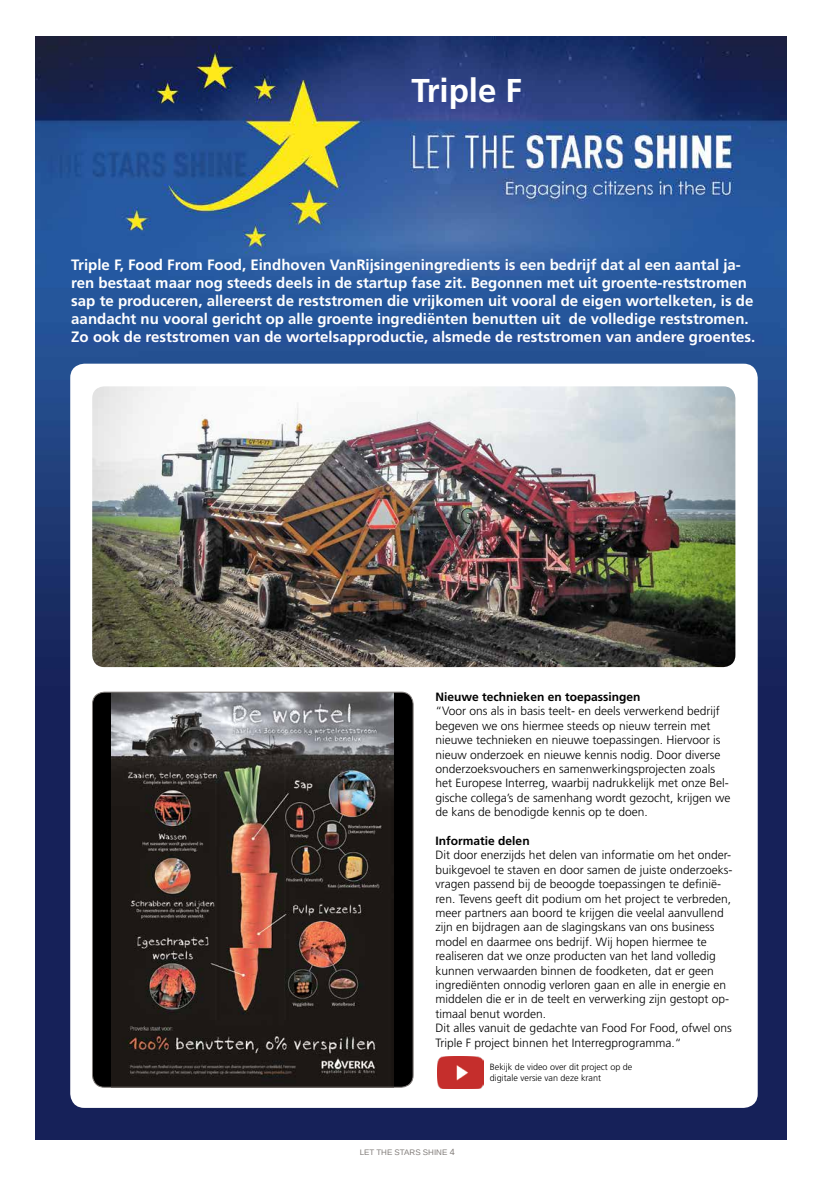
<style>
.page{position:relative;width:823px;height:1191px;background:#fff}
.page>*{position:absolute;margin:0;border:0;box-sizing:border-box;transform-origin:0 0}
.t1{font:700 33px "Frutiger";color:#fff}
.t2{font:700 15px/18px "Frutiger";color:#fff}
.t3{font:300 12px/14.4px "Frutiger";color:#000}
.t4{font:700 12px "Frutiger";color:#000}
.t5{font:300 9px/10.8px "Frutiger";color:#000}
.t6{font:8px "Arimo";color:#827d7a}
.s1{font-size:9px}
.s2{font-family:"Arial";font-weight:700;font-size:9px;color:#fff}
</style>
<div class="page">
<img style="left:36px;top:36px;width:750px;height:1104px">
<div style="left:70px;top:364px;width:687px;height:743px;background:#fff;border-radius:14px"></div>
<div style="left:92px;top:692px;width:321px;height:395px;background:#000;border-radius:12px"></div>
<img style="left:112px;top:694px;width:281px;height:391px">
<div style="left:92px;top:692px;width:321px;height:395px;border:1px solid #827d7a;border-radius:12px"></div>
<img style="left:92px;top:386px;width:643px;height:281px">
<img style="left:437px;top:1056px;width:45px;height:32px">
<h1 class="t1" style="left:411px;top:71px;width:112px">Triple F</h1>
<p class="t2" style="left:71px;top:256px;width:685px">Triple F, Food From Food, Eindhoven VanRijsingeningredients is een bedrijf dat al een aantal ja&shy;ren bestaat maar nog steeds deels in de startup fase zit. Begonnen met uit groente-reststromen sap te produceren, allereerst de reststromen die vrijkomen uit vooral de eigen wortelketen, is de aandacht nu vooral gericht op alle groente ingrediënten benutten uit de volledige reststromen.<br>Zo ook de reststromen van de wortelsapproductie, alsmede de reststromen van andere groentes.</p>
<p class="t4" style="left:435px;top:689px;width:206px">Nieuwe technieken en toepassingen</p>
<p class="t3" style="left:435px;top:704px;width:296px">“Voor ons als in basis teelt- en deels verwerkend bedrijf begeven we ons hiermee steeds op nieuw terrein met nieuwe technieken en nieuwe toepassingen. Hiervoor is nieuw onderzoek en nieuwe kennis nodig. Door diverse onderzoeksvouchers en samenwerkingsprojecten zoals het Europese Interreg, waarbij nadrukkelijk met onze Bel&shy;gische collega’s de samenhang wordt gezocht, krijgen we de kans de benodigde kennis op te doen.</p>
<p class="t4" style="left:435px;top:833px;width:96px">Informatie delen</p>
<p class="t3" style="left:435px;top:848px;width:298px">Dit door enerzijds het delen van informatie om het onder&shy;buikgevoel te staven en door samen de juiste onderzoeks&shy;vragen passend bij de beoogde toepassingen te definië&shy;ren. Tevens geeft dit podium om het project te verbreden, meer partners aan boord te krijgen die veelal aanvullend zijn en bijdragen aan de slagingskans van ons business model en daarmee ons bedrijf. Wij hopen hiermee te realiseren dat we onze producten van het land volledig kunnen verwaarden binnen de foodketen, dat er geen ingrediënten onnodig verloren gaan en alle in energie en middelen die er in de teelt en verwerking zijn gestopt op&shy;timaal benut worden.<br>Dit alles vanuit de gedachte van Food For Food, ofwel ons Triple F project binnen het Interregprogramma.“</p>
<p class="t5" style="left:489px;top:1061px;width:144px">Bekijk de video over dit project op de digitale versie van deze krant</p>
<p class="t6" style="left:359px;top:1147px;width:104px">LET THE STARS SHINE <span class="s1">4</span> <span class="s2">4</span></p>
</div>
